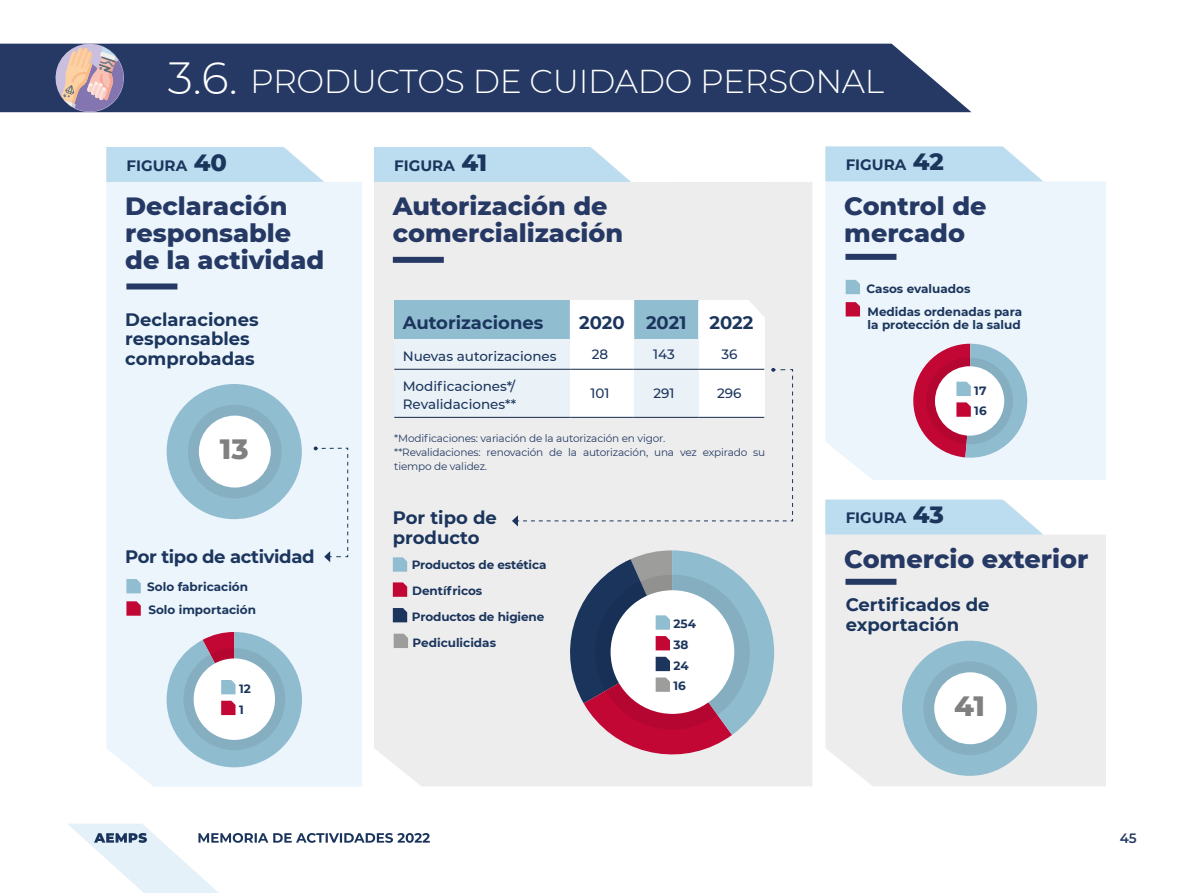
<style>
.page{position:relative;width:1191px;height:893px;background:#fff}
.page>*{position:absolute;margin:0;border:0;box-sizing:border-box;transform-origin:0 0}
.t1{font:300 33px "Montserrat";letter-spacing:-.01em;color:#fff}
.t2{font:800 28.5px "Montserrat";color:#818080}
.t3{font:800 25.5px/27px "Montserrat";color:#253964}
.t4{font:700 18px/19.5px "Montserrat";color:#1b355d}
.t5{font:700 18px "Montserrat";letter-spacing:-.02em;color:#1b355d}
.t6{font:700 15px "Montserrat";color:#1b355d}
.t7{font:500 13.5px/18px "Montserrat";color:#1b355d}
.t8{font:600 13.5px "Montserrat";color:#253964}
.t9{font:700 12px/20.7px "Montserrat";color:#1b355d}
.t10{font:10.5px/13.5px "Montserrat";letter-spacing:-.015em;color:#243a64}
.s1{font-size:45px}
.s2{font-weight:800;font-size:24px}
</style>
<div class="page">
<div style="left:106px;top:182px;width:256px;height:605px;background:#ecf5fb"></div>
<div style="left:374px;top:182px;width:438px;height:604px;background:#ededed"></div>
<svg style="left:106px;top:147px;width:218px;height:35px;background:#c2e0f0"></svg>
<svg style="left:374px;top:147px;width:257px;height:35px;background:#c1dff0"></svg>
<div style="left:126px;top:283px;width:51px;height:6px;background:#253964"></div>
<div style="left:825px;top:181px;width:281px;height:299px;background:#ecf5fb"></div>
<svg style="left:825px;top:146px;width:218px;height:35px;background:#c2e0f0"></svg>
<div style="left:845px;top:254px;width:51px;height:6px;background:#253964"></div>
<div style="left:825px;top:534px;width:281px;height:252px;background:#ededed"></div>
<svg style="left:825px;top:499px;width:218px;height:35px;background:#c3e0f0"></svg>
<div style="left:845px;top:579px;width:51px;height:6px;background:#253964"></div>
<div style="left:393px;top:257px;width:51px;height:6px;background:#253964"></div>
<div style="left:0;top:44px;width:971px;height:68px;background:#253964"></div>
<div style="left:314px;top:446px;width:35px;height:116px;background:#ecf5fb"></div>
<div style="left:512px;top:368px;width:281px;height:158px;background:#ededed"></div>
<div style="left:394px;top:300px;width:176px;height:39px;background:#91bdd1"></div>
<div style="left:633px;top:300px;width:65px;height:39px;background:#91bdd1"></div>
<div style="left:570px;top:300px;width:63px;height:39px;background:#fff"></div>
<div style="left:698px;top:300px;width:66px;height:39px;background:#fff"></div>
<div style="left:394px;top:339px;width:176px;height:30px;background:#ebf2f7"></div>
<div style="left:633px;top:339px;width:65px;height:30px;background:#ebf2f7"></div>
<div style="left:394px;top:369px;width:176px;height:48px;background:#ebf2f7"></div>
<div style="left:633px;top:369px;width:65px;height:48px;background:#ebf2f7"></div>
<div style="left:570px;top:339px;width:63px;height:30px;background:#fff"></div>
<div style="left:698px;top:339px;width:66px;height:30px;background:#fff"></div>
<div style="left:570px;top:369px;width:63px;height:48px;background:#fff"></div>
<div style="left:698px;top:369px;width:66px;height:48px;background:#fff"></div>
<hr style="left:633px;top:300px;width:1px;height:39px;background:#fff">
<hr style="left:394px;top:369px;width:176px;height:1px;background:#152848">
<hr style="left:570px;top:369px;width:63px;height:1px;background:#152848">
<hr style="left:633px;top:369px;width:65px;height:1px;background:#152848">
<hr style="left:698px;top:369px;width:66px;height:1px;background:#152848">
<hr style="left:394px;top:417px;width:176px;height:1px;background:#152848">
<hr style="left:570px;top:417px;width:63px;height:1px;background:#152848">
<hr style="left:633px;top:417px;width:65px;height:1px;background:#152848">
<hr style="left:698px;top:417px;width:66px;height:1px;background:#152848">
<svg style="left:743px;top:294px;width:33px;height:36px"></svg>
<svg style="left:393px;top:557px;width:14px;height:15px"></svg>
<svg style="left:393px;top:608px;width:14px;height:14px"></svg>
<svg style="left:394px;top:634px;width:14px;height:14px"></svg>
<svg style="left:393px;top:582px;width:14px;height:15px"></svg>
<svg style="left:567px;top:550px;width:207px;height:207px"></svg>
<div style="left:167px;top:384px;width:135px;height:135px;background:#91bdd1;border-radius:50%"></div>
<div style="left:188px;top:405px;width:94px;height:93px;background:#86afc2;border-radius:50%"></div>
<div style="left:199px;top:416px;width:72px;height:71px;background:#fff;border-radius:50%"></div>
<div style="left:902px;top:641px;width:135px;height:135px;background:#91bdd1;border-radius:50%"></div>
<div style="left:923px;top:661px;width:94px;height:94px;background:#86afc2;border-radius:50%"></div>
<div style="left:934px;top:672px;width:72px;height:72px;background:#fff;border-radius:50%"></div>
<svg style="left:126px;top:579px;width:15px;height:14px"></svg>
<svg style="left:845px;top:280px;width:15px;height:14px"></svg>
<svg style="left:845px;top:302px;width:15px;height:14px"></svg>
<svg style="left:126px;top:601px;width:15px;height:15px"></svg>
<svg style="left:52px;top:43px;width:76px;height:70px;background:#9a8d9f"></svg>
<svg style="left:167px;top:632px;width:135px;height:135px"></svg>
<svg style="left:912px;top:344px;width:115px;height:114px"></svg>
<svg style="left:68px;top:824px;width:362px;height:69px"></svg>
<p class="t1" style="left:168px;top:59px;width:718px"><span class="s1">3.6.</span> PRODUCTOS DE CUIDADO PERSONAL</p>
<p class="t6" style="left:127px;top:155px;width:102px">FIGURA <span class="s2">40</span></p>
<p class="t6" style="left:394px;top:155px;width:94px">FIGURA <span class="s2">41</span></p>
<p class="t3" style="left:125px;top:191px;width:201px">Declaración responsable de la actividad</p>
<p class="t3" style="left:393px;top:191px;width:232px">Autorización de comercialización</p>
<p class="t4" style="left:125px;top:309px;width:135px">Declaraciones responsables comprobadas</p>
<p class="t2" style="left:220px;top:428px;width:30px">13</p>
<p class="t5" style="left:125px;top:544px;width:191px">Por tipo de actividad</p>
<p class="t9" style="left:147px;top:576px;width:102px">Solo fabricación</p>
<p class="t9" style="left:148px;top:599px;width:109px">Solo importación</p>
<p class="t9" style="left:239px;top:678px;width:13px">12<br>1</p>
<p class="t4" style="left:403px;top:311px;width:142px">Autorizaciones</p>
<p class="t4" style="left:579px;top:311px;width:109px">2020 2021</p>
<p class="t4" style="left:709px;top:311px;width:45px">2022</p>
<p class="t7" style="left:403px;top:346px;width:155px">Nuevas autorizaciones</p>
<p class="t7" style="left:591px;top:345px;width:18px">28</p>
<p class="t7" style="left:653px;top:345px;width:23px">143</p>
<p class="t7" style="left:721px;top:345px;width:18px">36</p>
<p class="t7" style="left:403px;top:376px;width:115px">Modificaciones*/<br>Revalidaciones**</p>
<p class="t7" style="left:590px;top:384px;width:20px">101</p>
<p class="t7" style="left:653px;top:384px;width:23px">291</p>
<p class="t7" style="left:717px;top:384px;width:26px">296</p>
<p class="t10" style="left:394px;top:432px;width:372px">*Modificaciones: variación de la autorización en vigor.<br>**Revalidaciones: renovación de la autorización, una vez expirado su tiempo de validez.</p>
<p class="t4" style="left:393px;top:507px;width:105px">Por tipo de producto</p>
<p class="t9" style="left:412px;top:554px;width:136px">Productos de estética</p>
<p class="t9" style="left:412px;top:580px;width:72px">Dentífricos</p>
<p class="t9" style="left:412px;top:603px;width:134px;line-height:25.7px">Productos de higiene<br>Pediculicidas</p>
<p class="t9" style="left:673px;top:613px;width:24px">254<br>38<br>24<br>16</p>
<p class="t6" style="left:845px;top:154px;width:100px">FIGURA <span class="s2">42</span></p>
<p class="t3" style="left:844px;top:191px;width:144px">Control de mercado</p>
<p class="t9" style="left:866px;top:276px;width:157px;line-height:23.2px">Casos evaluados<br>Medidas ordenadas para</p>
<p class="t9" style="left:867px;top:314px;width:155px">la protección de la salud</p>
<p class="t9" style="left:974px;top:379px;width:14px">17<br>16</p>
<p class="t6" style="left:845px;top:507px;width:100px">FIGURA <span class="s2">43</span></p>
<p class="t3" style="left:844px;top:544px;width:246px">Comercio exterior</p>
<p class="t4" style="left:845px;top:594px;width:145px">Certificados de exportación</p>
<p class="t2" style="left:954px;top:685px;width:32px">41</p>
<p class="t8" style="left:1119px;top:829px;width:19px">45</p>
</div>
